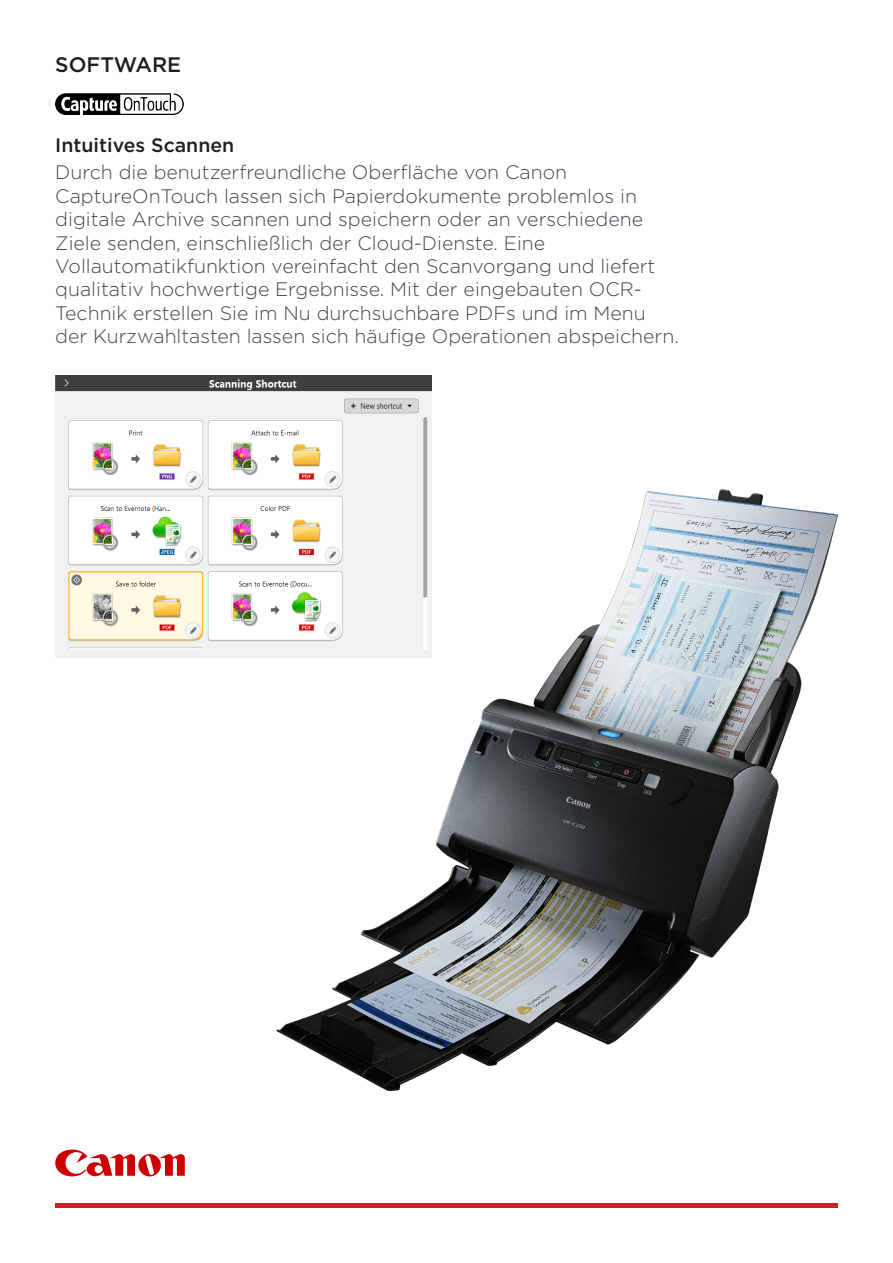
<style>
.page{position:relative;width:893px;height:1263px;background:#fff}
.page>*{position:absolute;margin:0;border:0;box-sizing:border-box;transform-origin:0 0}
.t1{font:500 21px "Gotham";color:#231f20}
.t2{font:300 19.5px/23.4px "Gotham";color:#3f464d}
.t3{font:500 19.5px "Gotham";color:#231f20}
</style>
<div class="page">
<img style="left:55px;top:94px;width:128px;height:21px">
<img style="left:276px;top:490px;width:562px;height:600px">
<img style="left:55px;top:375px;width:377px;height:282px">
<div style="left:55px;top:1203px;width:783px;height:5px;background:#cf2026"></div>
<svg style="left:55px;top:1149px;width:130px;height:27px"></svg>
<p class="t1" style="left:55px;top:51px;width:128px">SOFTWARE</p>
<p class="t3" style="left:55px;top:132px;width:181px">Intuitives Scannen</p>
<p class="t2" style="left:55px;top:160px;width:625px">Durch die benutzerfreundliche Oberfläche von Canon CaptureOnTouch lassen sich Papierdokumente problemlos in digitale Archive scannen und speichern oder an verschiedene Ziele senden, einschließlich der Cloud-Dienste. Eine Vollautomatikfunktion vereinfacht den Scanvorgang und liefert qualitativ hochwertige Ergebnisse. Mit der eingebauten OCR-Technik erstellen Sie im Nu durchsuchbare PDFs und im Menu der Kurzwahltasten lassen sich häufige Operationen abspeichern.</p>
</div>
